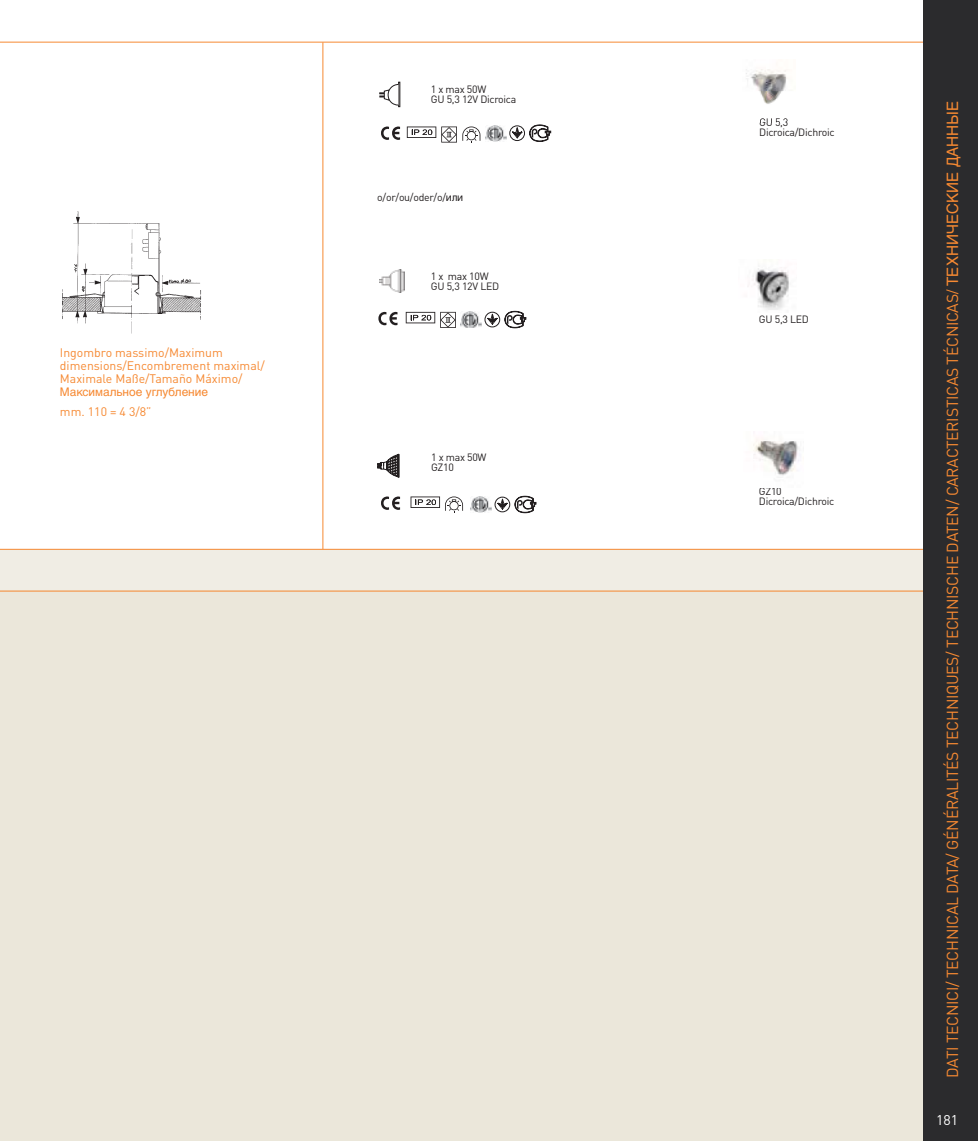
<style>
.page{position:relative;width:978px;height:1141px;background:#fff}
.page>*{position:absolute;margin:0;border:0;box-sizing:border-box;transform-origin:0 0}
.t1{font:15.75px "DIN";letter-spacing:-.02em;color:#f68932}
.t2{font:14px "DIN";color:#fff}
.t3{font:12.25px/13.1px "DIN";color:#f68932}
.t4{font:11.9px "Helvetica LT Std";color:#f68932}
.t5{font:10.5px/10.5px "DIN";letter-spacing:-.025em;color:#231f20}
.s1{font-family:"Cyrillic II Sans"}
.s2{font-family:"Helvetica LT Std"}
</style>
<div class="page">
<div style="left:0;top:549px;width:936px;height:42px;background:#f0ede4"></div>
<hr style="left:0;top:549px;width:936px;height:1px;background:#f68932">
<div style="left:0;top:591px;width:936px;height:550px;background:#ebe7da"></div>
<hr style="left:0;top:591px;width:927px;height:1px;background:#f68932">
<hr style="left:0;top:42px;width:935px;height:1px;background:#f68932">
<img style="left:62px;top:211px;width:139px;height:123px">
<div style="left:923px;top:0;width:54px;height:1141px;background:#2b2b2d"></div>
<hr style="left:322px;top:42px;width:1px;height:507px;background:#f68932">
<svg style="left:377px;top:454px;width:22px;height:24px"></svg>
<svg style="left:381px;top:127px;width:19px;height:13px"></svg>
<svg style="left:407px;top:127px;width:73px;height:16px"></svg>
<img style="left:485px;top:125px;width:21px;height:17px">
<div style="left:509px;top:125px;width:15px;height:16px;border:1px solid #231f20;border-radius:50%"></div>
<svg style="left:510px;top:125px;width:40px;height:17px"></svg>
<div style="left:398px;top:82px;width:2px;height:25px;border:1px solid #231f20"></div>
<svg style="left:379px;top:84px;width:20px;height:22px"></svg>
<svg style="left:378px;top:312px;width:19px;height:13px"></svg>
<svg style="left:405px;top:312px;width:51px;height:16px"></svg>
<img style="left:460px;top:311px;width:21px;height:17px">
<div style="left:484px;top:312px;width:16px;height:15px;border:1px solid #231f20;border-radius:50%"></div>
<svg style="left:485px;top:311px;width:41px;height:17px"></svg>
<svg style="left:381px;top:496px;width:19px;height:14px"></svg>
<svg style="left:410px;top:496px;width:53px;height:16px"></svg>
<img style="left:470px;top:496px;width:21px;height:17px">
<div style="left:494px;top:497px;width:16px;height:15px;border:1px solid #231f20;border-radius:50%"></div>
<svg style="left:495px;top:496px;width:41px;height:17px"></svg>
<img style="left:753px;top:439px;width:46px;height:37px">
<img style="left:746px;top:69px;width:42px;height:54px">
<img style="left:759px;top:118px;width:28px;height:5px">
<img style="left:379px;top:270px;width:25px;height:22px">
<img style="left:753px;top:268px;width:36px;height:42px">
<p class="t3" style="left:60px;top:347px;width:206px">Ingombro massimo/Maximum dimensions/Encombrement maximal/<br>Maximale Maße/Tamaño Máximo/</p>
<p class="t4" style="left:60px;top:385px;width:150px">Максимальное углубление</p>
<p class="t3" style="left:60px;top:407px;width:93px">mm. 110 = 4 3/8”</p>
<p class="t5" style="left:431px;top:85px;width:87px">1 x max 50W<br>GU 5,3 12V Dicroica</p>
<p class="t5" style="left:377px;top:193px;width:87px">o/or/ou/oder/o/<span class="s1">ËÎË</span></p>
<p class="t5" style="left:431px;top:272px;width:70px">1 x max 10W<br>GU 5,3 12V LED</p>
<p class="t5" style="left:431px;top:453px;width:57px">1 x max 50W<br>GZ10</p>
<p class="t5" style="left:759px;top:118px;width:77px">GU 5,3<br>Dicroica/Dichroic</p>
<p class="t5" style="left:758px;top:315px;width:51px">GU 5,3 LED</p>
<p class="t5" style="left:758px;top:487px;width:77px">GZ10<br>Dicroica/Dichroic</p>
<h1 class="t1" style="left:946px;top:1078px;width:978px;rotate:-90deg">DATI TECNICI/ TECHNICAL DATA/ GÉNÉRALITÉS TECHNIQUES/ TECHNISCHE DATEN/ CARACTERISTICAS TÉCNICAS<span class="s2">/ ТЕХНИЧЕСКИЕ ДАННЫЕ</span></h1>
<h2 class="t2" style="left:935px;top:1115px;width:23px">181</h2>
</div>
